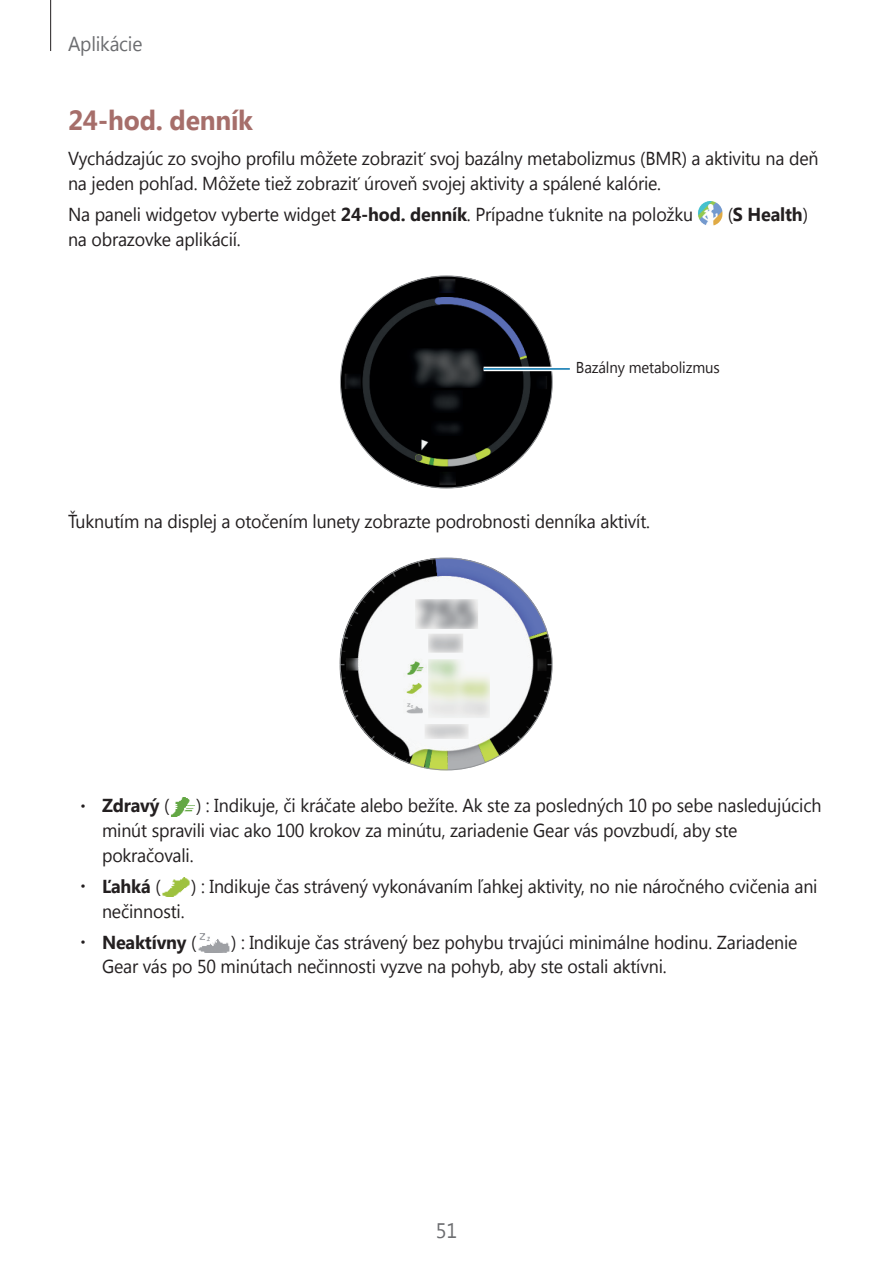
<style>
.page{position:relative;width:893px;height:1263px;background:#fff}
.page>*{position:absolute;margin:0;border:0;box-sizing:border-box;transform-origin:0 0}
.t1{font:700 27.75px "Segoe UI";letter-spacing:-.01em;color:#a66e6a;scale:.95 1}
.t2{font:21px "Segoe UI";color:#6c6d70;scale:.95 1}
.t3{font:20.25px "Segoe UI";letter-spacing:-.01em;color:#6c6d70;scale:.95 1}
.t4{font:18.75px/24.8px "Segoe UI";letter-spacing:-.01em;color:#231f20;scale:.95 1}
.t5{font:700 18.75px "Segoe UI";letter-spacing:-.01em;color:#231f20;scale:.96 1}
.t6{font:15.75px "Segoe UI";letter-spacing:-.01em;color:#231f20;scale:.95 1}
.s1{font-weight:700}
.s2{font-weight:400}
.s3{font-family:"Myriad Pro";font-weight:300}
</style>
<div class="page">
<hr style="left:50px;top:0;width:1px;height:51px;background:#231f20">
<img style="left:698px;top:202px;width:25px;height:23px">
<img style="left:340px;top:276px;width:213px;height:212px">
<hr style="left:484px;top:367px;width:86px;height:4px;background:#fff">
<hr style="left:484px;top:368px;width:86px;height:2px;background:#0073ae">
<img style="left:340px;top:558px;width:212px;height:212px">
<img style="left:171px;top:797px;width:24px;height:19px">
<img style="left:162px;top:878px;width:28px;height:19px">
<img style="left:198px;top:933px;width:32px;height:20px">
<p class="t3" style="left:68px;top:29px;width:80px">Aplikácie</p>
<h1 class="t1" style="left:68px;top:100px;width:196px">24-hod. denník</h1>
<p class="t4" style="left:68px;top:145px;width:792px">Vychádzajúc zo svojho profilu môžete zobraziť svoj bazálny metabolizmus (BMR) a aktivitu na deň na jeden pohľad. Môžete tiež zobraziť úroveň svojej aktivity a spálené kalórie.</p>
<p class="t4" style="left:68px;top:201px;width:660px">Na paneli widgetov vyberte widget <span class="s1">24-hod. denník</span>. Prípadne ťuknite na položku</p>
<p class="t5" style="left:728px;top:201px;width:85px"><span class="s2">(</span>S Health<span class="s2">)</span></p>
<p class="t4" style="left:68px;top:226px;width:183px">na obrazovke aplikácií.</p>
<p class="t6" style="left:576px;top:357px;width:153px">Bazálny metabolizmus</p>
<p class="t4" style="left:68px;top:508px;width:614px">Ťuknutím na displej a otočením lunety zobrazte podrobnosti denníka aktivít.</p>
<p class="t4" style="left:102px;top:792px;width:759px;text-indent:94px">) : Indikuje, či kráčate alebo bežíte. Ak ste za posledných 10 po sebe nasledujúcich minút spravili viac ako 100 krokov za minútu, zariadenie Gear vás povzbudí, aby ste pokračovali.</p>
<p class="t5" style="left:81px;top:873px;width:85px"><span class="s3">•</span> Ľahká <span class="s2">(</span></p>
<p class="t4" style="left:191px;top:873px;width:661px">) : Indikuje čas strávený vykonávaním ľahkej aktivity, no nie náročného cvičenia ani</p>
<p class="t4" style="left:102px;top:898px;width:88px">nečinnosti.</p>
<p class="t5" style="left:81px;top:928px;width:122px"><span class="s3">•</span> Neaktívny <span class="s2">(</span></p>
<p class="t5" style="left:81px;top:792px;width:94px"><span class="s3">•</span> Zdravý <span class="s2">(</span></p>
<p class="t4" style="left:102px;top:929px;width:734px;text-indent:129px">) : Indikuje čas strávený bez pohybu trvajúci minimálne hodinu. Zariadenie<br>Gear vás po 50 minútach nečinnosti vyzve na pohyb, aby ste ostali aktívni.</p>
<p class="t2" style="left:436px;top:1216px;width:24px">51</p>
</div>
